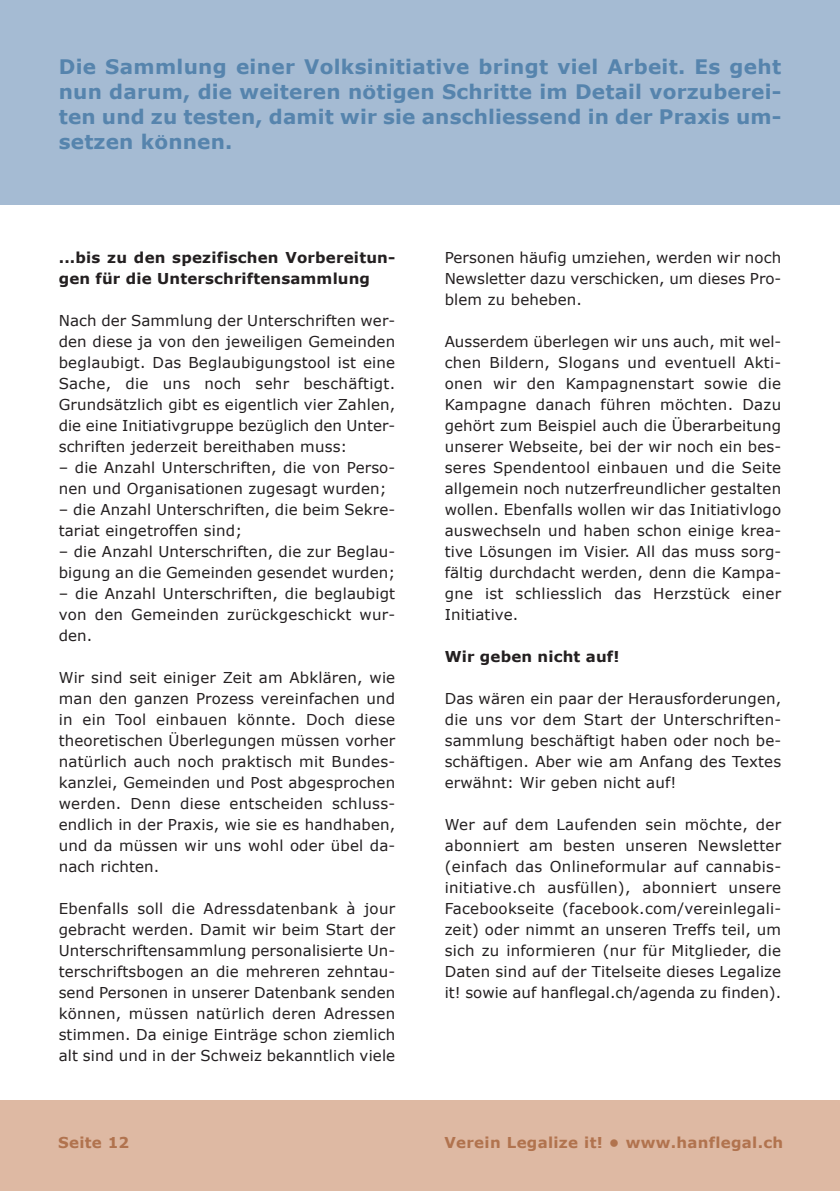
<style>
.page{position:relative;width:840px;height:1191px;background:#fff}
.page>*{position:absolute;margin:0;border:0;box-sizing:border-box;transform-origin:0 0}
.t1{font:700 20px/25px "Verdana";letter-spacing:.01em;color:#5684ad;text-align:justify}
.t2{font:15px/21px "Verdana";letter-spacing:.01em;color:#231f20;text-align:justify}
.t3{font:700 15px/21px "Verdana";letter-spacing:.01em;color:#231f20}
.t4{font:700 15px "Verdana";letter-spacing:.02em;color:#b1734e}
.s1{font-family:"Ping Fang SC";font-weight:500}
</style>
<div class="page">
<div style="left:0;top:1100px;width:839px;height:91px;background:#deb9a3"></div>
<div style="left:0;top:0;width:839px;height:204px;background:#a5bbd3"></div>
<h1 class="t1" style="left:59px;top:54px;width:723px">Die Sammlung einer Volksinitiative bringt viel Arbeit. Es geht nun darum, die weiteren no<span class="s1">̈</span>tigen Schritte im Detail vorzuberei&shy;ten und zu testen, damit wir sie anschliessend in der Praxis um&shy;setzen ko<span class="s1">̈</span>nnen.</h1>
<p class="t3" style="left:59px;top:246px;width:338px">...bis zu den spezifischen Vorbereitun&shy;gen für die Unterschriftensammlung</p>
<p class="t2" style="left:59px;top:309px;width:338px">Nach der Sammlung der Unterschriften wer&shy;den diese ja von den jeweiligen Gemeinden beglaubigt. Das Beglaubigungstool ist eine Sache, die uns noch sehr beschäftigt.<br>Grundsätzlich gibt es eigentlich vier Zahlen, die eine Initiativgruppe bezüglich den Unter&shy;schriften jederzeit bereithaben muss:</p>
<p class="t2" style="left:59px;top:456px;width:338px">– die Anzahl Unterschriften, die von Perso&shy;nen und Organisationen zugesagt wurden;</p>
<p class="t2" style="left:59px;top:498px;width:338px">– die Anzahl Unterschriften, die beim Sekre&shy;tariat eingetroffen sind;</p>
<p class="t2" style="left:59px;top:540px;width:338px">– die Anzahl Unterschriften, die zur Beglau&shy;bigung an die Gemeinden gesendet wurden;</p>
<p class="t2" style="left:59px;top:582px;width:338px">– die Anzahl Unterschriften, die beglaubigt von den Gemeinden zurückgeschickt wur&shy;den.</p>
<p class="t2" style="left:59px;top:666px;width:338px">Wir sind seit einiger Zeit am Abklären, wie man den ganzen Prozess vereinfachen und in ein Tool einbauen könnte. Doch diese theoretischen Überlegungen müssen vorher natürlich auch noch praktisch mit Bundes&shy;kanzlei, Gemeinden und Post abgesprochen werden. Denn diese entscheiden schluss&shy;endlich in der Praxis, wie sie es handhaben, und da müssen wir uns wohl oder übel da&shy;nach richten.</p>
<p class="t2" style="left:59px;top:897px;width:338px">Ebenfalls soll die Adressdatenbank à jour gebracht werden. Damit wir beim Start der Unterschriftensammlung personalisierte Un&shy;terschriftsbogen an die mehreren zehntau&shy;send Personen in unserer Datenbank senden können, müssen natürlich deren Adressen stimmen. Da einige Einträge schon ziemlich alt sind und in der Schweiz bekanntlich viele</p>
<p class="t2" style="left:444px;top:246px;width:338px">Personen häufig umziehen, werden wir noch Newsletter dazu verschicken, um dieses Pro&shy;blem zu beheben.</p>
<p class="t2" style="left:444px;top:330px;width:338px">Ausserdem überlegen wir uns auch, mit wel&shy;chen Bildern, Slogans und eventuell Akti&shy;onen wir den Kampagnenstart sowie die Kampagne danach führen möchten. Dazu gehört zum Beispiel auch die Überarbeitung unserer Webseite, bei der wir noch ein bes&shy;seres Spendentool einbauen und die Seite allgemein noch nutzerfreundlicher gestalten wollen. Ebenfalls wollen wir das Initiativlogo auswechseln und haben schon einige krea&shy;tive Lösungen im Visier. All das muss sorg&shy;fältig durchdacht werden, denn die Kampa&shy;gne ist schliesslich das Herzstück einer Initiative.</p>
<p class="t3" style="left:444px;top:645px;width:176px">Wir geben nicht auf!</p>
<p class="t2" style="left:444px;top:687px;width:338px">Das wären ein paar der Herausforderungen, die uns vor dem Start der Unterschriften&shy;sammlung beschäftigt haben oder noch be&shy;schäftigen. Aber wie am Anfang des Textes erwähnt: Wir geben nicht auf!</p>
<p class="t2" style="left:444px;top:813px;width:338px">Wer auf dem Laufenden sein möchte, der abonniert am besten unseren Newsletter (einfach das Onlineformular auf cannabis&shy;initiative.ch ausfüllen), abonniert unsere Facebookseite (facebook.com/vereinlegali&shy;zeit) oder nimmt an unseren Treffs teil, um sich zu informieren (nur für Mitglieder, die Daten sind auf der Titelseite dieses Legalize it! sowie auf hanflegal.ch/agenda zu finden).</p>
<p class="t4" style="left:58px;top:1132px;width:73px">Seite 12</p>
<p class="t4" style="left:444px;top:1132px;width:340px">Verein Legalize it! • www.hanflegal.ch</p>
</div>
